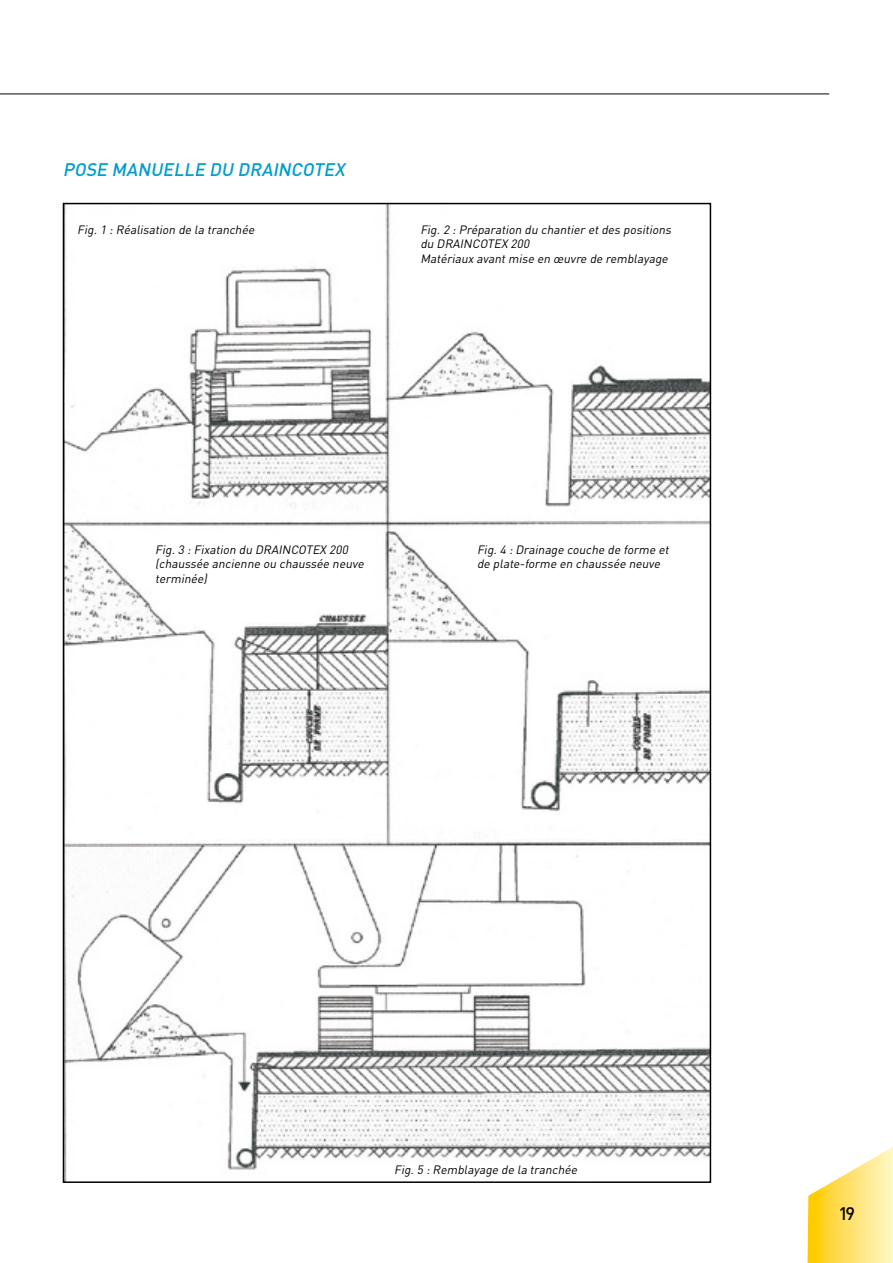
<style>
.page{position:relative;width:893px;height:1263px;background:#fff}
.page>*{position:absolute;margin:0;border:0;box-sizing:border-box;transform-origin:0 0}
.t1{font:italic 500 18px "DIN";color:#009ecd}
.t2{font:500 18px "DIN";color:#000}
.t3{font:italic 12px/14.4px "DIN";color:#000}
</style>
<div class="page">
<svg style="left:807px;top:1147px;width:86px;height:116px"></svg>
<hr style="left:0;top:94px;width:829px;height:1px;background:#000">
<img style="left:66px;top:206px;width:642px;height:974px">
<h1 class="t1" style="left:63px;top:158px;width:287px">POSE MANUELLE DU DRAINCOTEX</h1>
<p class="t3" style="left:77px;top:222px;width:181px">Fig.1 :Réalisation de la tranchée</p>
<p class="t3" style="left:420px;top:222px;width:255px">Fig.2 :Préparation du chantier etdes positions du DRAINCOTEX 200<br>Matériaux avantmise en œuvre de remblayage</p>
<p class="t3" style="left:155px;top:542px;width:109px">Fig.3 :Fixation du draincotex</p>
<p class="t3" style="left:155px;top:542px;width:213px;text-indent:174px">200 (chaussée ancienne ou chaussée neuve terminée)</p>
<p class="t3" style="left:477px;top:542px;width:196px">Fig.4 :Drainage couche de forme et de plate-forme en chaussée neuve</p>
<p class="t3" style="left:394px;top:1162px;width:187px">Fig.5 :Remblayage de la tranchée</p>
<h1 class="t2" style="left:838px;top:1201px;width:18px">19</h1>
</div>
